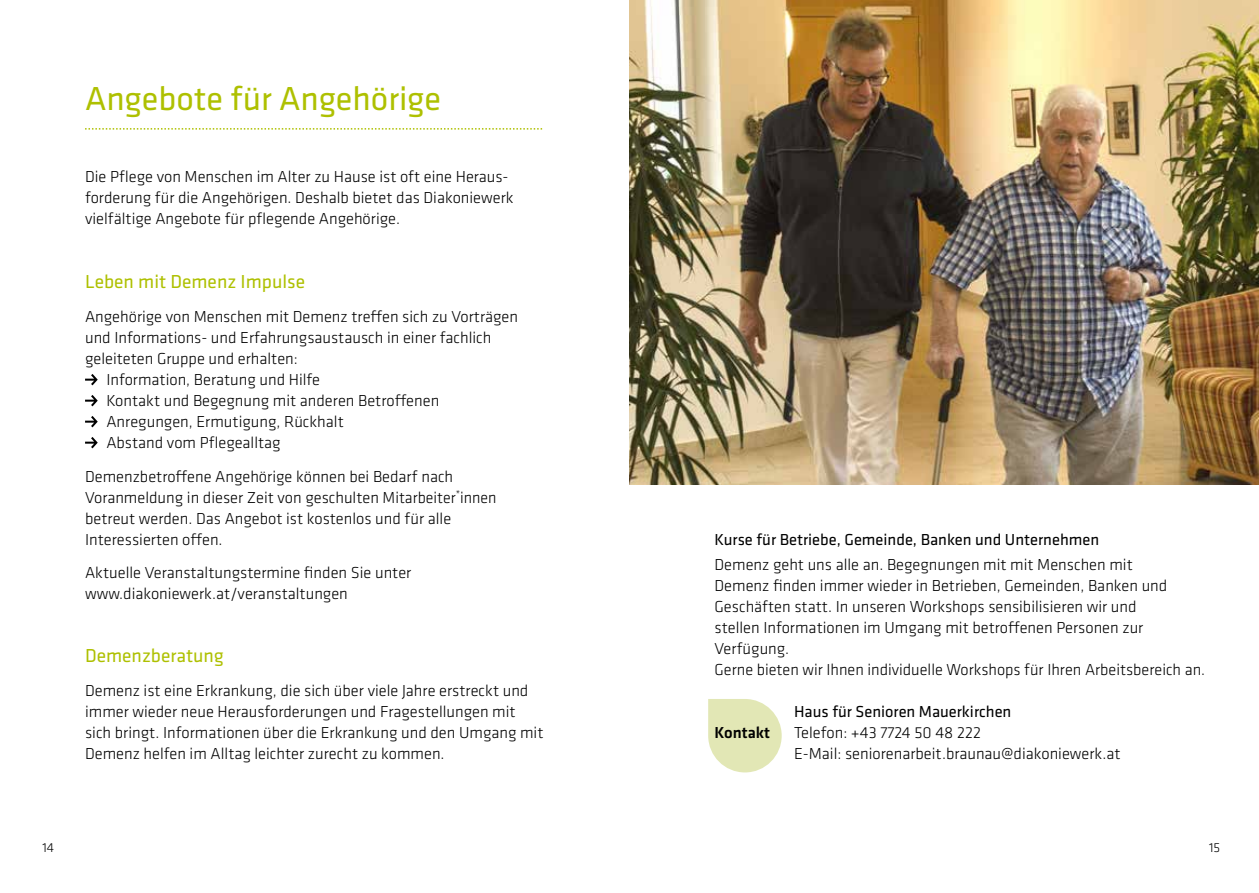
<style>
.page{position:relative;width:1259px;height:893px;background:#fff}
.page>*{position:absolute;margin:0;border:0;box-sizing:border-box;transform-origin:0 0}
.t1{font:34.5px "Klavika Basic";color:#aec000}
.t2{font:19.5px "Klavika Basic";color:#aec000}
.t3{font:300 16.5px/21px "Klavika Basic";color:#000}
.t4{font:16.5px "Klavika Basic";color:#000}
.t5{font:500 16.5px "Klavika Basic";color:#000}
.t6{font:300 13.5px "Klavika Basic";color:#000}
</style>
<div class="page">
<svg style="left:708px;top:699px;width:73px;height:73px"></svg>
<img style="left:629px;top:0;width:630px;height:484px">
<svg style="left:85px;top:374px;width:13px;height:11px"></svg>
<svg style="left:85px;top:395px;width:13px;height:11px"></svg>
<svg style="left:85px;top:416px;width:13px;height:11px"></svg>
<svg style="left:85px;top:437px;width:13px;height:11px"></svg>
<svg style="left:85px;top:128px;width:457px;height:2px"></svg>
<h1 class="t1" style="left:85px;top:76px;width:357px">Angebote für Angehörige</h1>
<p class="t3" style="left:85px;top:166px;width:430px">Die Pflege von Menschen im Alter zu Hause ist oft eine Heraus&shy;forderung für die Angehörigen. Deshalb bietet das Diakoniewerk vielfältige Angebote für pflegende Angehörige.</p>
<p class="t2" style="left:85px;top:269px;width:222px">Leben mit Demenz Impulse</p>
<p class="t3" style="left:85px;top:306px;width:434px">Angehörige von Menschen mit Demenz treffen sich zu Vorträgen</p>
<p class="t3" style="left:85px;top:327px;width:408px">und Informations- und Erfahrungsaustausch in einer fachlich</p>
<p class="t3" style="left:85px;top:348px;width:214px">geleiteten Gruppe und erhalten:</p>
<p class="t3" style="left:106px;top:369px;width:215px">Information, Beratung und Hilfe</p>
<p class="t3" style="left:106px;top:390px;width:334px">Kontakt und Begegnung mit anderen Betroffenen</p>
<p class="t3" style="left:106px;top:411px;width:239px">Anregungen, Ermutigung, Rückhalt</p>
<p class="t3" style="left:106px;top:432px;width:176px">Abstand vom Pflegealltag</p>
<p class="t3" style="left:85px;top:465px;width:413px">Demenzbetroffene Angehörige können bei Bedarf nach Voranmeldung in dieser Zeit von geschulten Mitarbeiter<sup>*</sup>innen betreut werden. Das Angebot ist kostenlos und für alle Interessierten offen.</p>
<p class="t3" style="left:85px;top:562px;width:328px">Aktuelle Veranstaltungstermine finden Sie unter www.diakoniewerk.at/veranstaltungen</p>
<p class="t2" style="left:85px;top:643px;width:140px">Demenzberatung</p>
<p class="t3" style="left:85px;top:680px;width:460px">Demenz ist eine Erkrankung, die sich über viele Jahre erstreckt und immer wieder neue Herausforderungen und Fragestellungen mit sich bringt. Informationen über die Erkrankung und den Umgang mit Demenz helfen im Alltag leichter zurecht zu kommen.</p>
<p class="t4" style="left:714px;top:528px;width:386px">Kurse für Betriebe, Gemeinde, Banken und Unternehmen</p>
<p class="t3" style="left:714px;top:554px;width:492px">Demenz geht uns alle an. Begegnungen mit mit Menschen mit<br>Demenz finden immer wieder in Betrieben, Gemeinden, Banken und Geschäften statt. In unseren Workshops sensibilisieren wir und<br>stellen Informationen im Umgang mit betroffenen Personen zur Verfügung.<br>Gerne bieten wir Ihnen individuelle Workshops für Ihren Arbeitsbereich an.</p>
<p class="t4" style="left:794px;top:701px;width:219px">Haus für Senioren Mauerkirchen</p>
<p class="t5" style="left:714px;top:721px;width:57px">Kontakt</p>
<p class="t3" style="left:794px;top:722px;width:328px">Telefon: +43 7724 50 48 222<br>E-Mail: seniorenarbeit.braunau@diakoniewerk.at</p>
<p class="t6" style="left:43px;top:839px;width:13px">14</p>
<p class="t6" style="left:1209px;top:839px;width:13px">15</p>
</div>
